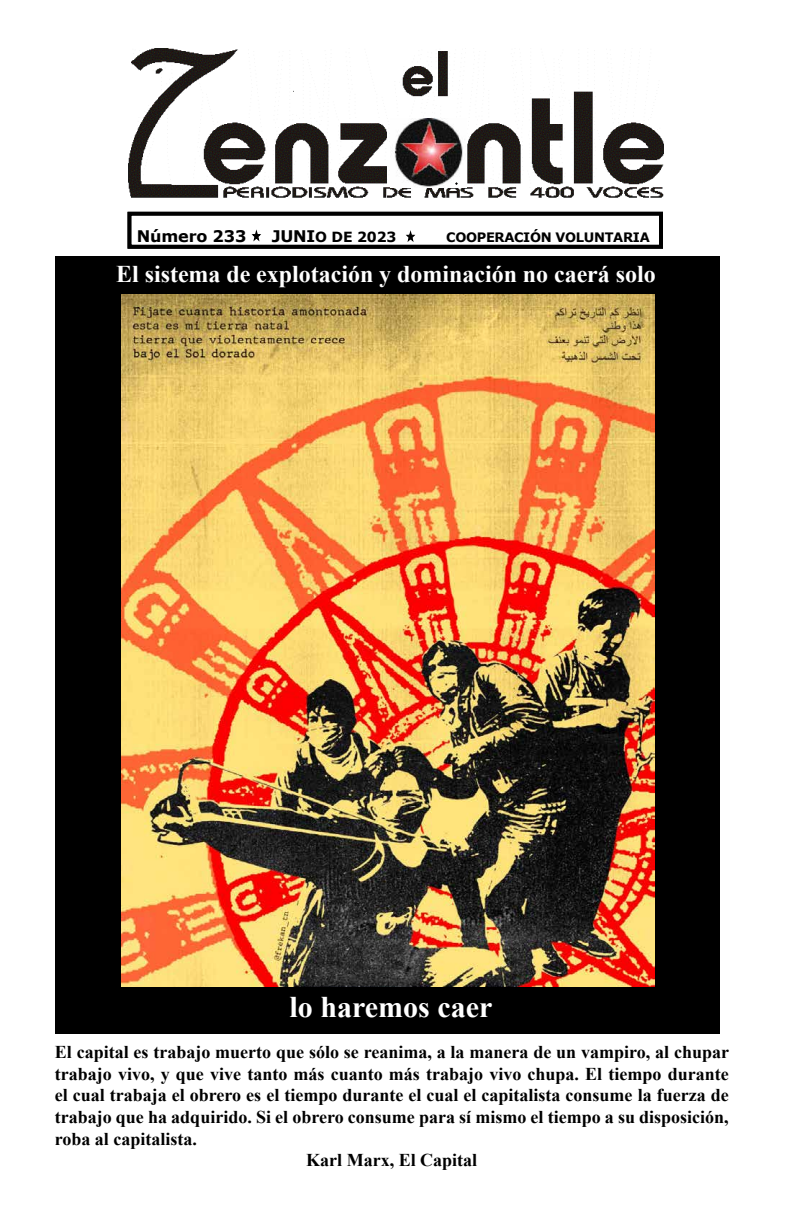
<style>
.page{position:relative;width:792px;height:1224px;background:#fff}
.page>*{position:absolute;margin:0;border:0;box-sizing:border-box;transform-origin:0 0}
.t1{font:700 30px "Times New Roman";color:#fff}
.t2{font:700 24px "Times New Roman";color:#fff}
.t3{font:700 18px "Times New Roman";color:#000}
.t4{font:700 16px "Verdana";letter-spacing:-.01em;color:#000}
.t5{font:700 14px "Verdana";letter-spacing:-.01em;color:#000}
.t6{font:700 13px "Verdana";letter-spacing:-.025em;color:#000}
.s1{font-size:16px}
</style>
<div class="page">
<div style="left:56px;top:256px;width:664px;height:778px;background:#000"></div>
<img style="left:128px;top:48px;width:536px;height:150px">
<img style="left:390px;top:119px;width:76px;height:68px">
<svg style="left:453px;top:180px;width:7px;height:7px"></svg>
<svg style="left:251px;top:230px;width:10px;height:12px"></svg>
<svg style="left:406px;top:231px;width:10px;height:11px"></svg>
<div style="left:128px;top:212px;width:535px;height:37px;border:4px solid #000"></div>
<img style="left:121px;top:295px;width:534px;height:691px">
<p class="t4" style="left:132px;top:226px;width:111px">Número 184</p>
<p class="t5" style="left:267px;top:228px;width:117px">MAYO DE 2019</p>
<p class="t6" style="left:446px;top:228px;width:205px">COOPERACIÓN VOLUNTARIA</p>
<p class="t4" style="left:137px;top:225px;width:111px">Número 233</p>
<p class="t5" style="left:272px;top:227px;width:126px"><span class="s1">JUNI</span>O DE 2023</p>
<h2 class="t2" style="left:116px;top:257px;width:541px">El sistema de explotación y dominación no caerá solo</h2>
<h1 class="t1" style="left:290px;top:985px;width:204px">lo haremos caer</h1>
<p class="t3" style="left:55px;top:1039px;width:676px">El capital es trabajo muerto que sólo se reanima, a la manera de un vampiro, al chupar</p>
<p class="t3" style="left:55px;top:1061px;width:675px">trabajo vivo, y que vive tanto más cuanto más trabajo vivo chupa. El tiempo durante</p>
<p class="t3" style="left:55px;top:1082px;width:675px">el cual trabaja el obrero es el tiempo durante el cual el capitalista consume la fuerza de</p>
<p class="t3" style="left:55px;top:1104px;width:675px">trabajo que ha adquirido. Si el obrero consume para sí mismo el tiempo a su disposición,</p>
<p class="t3" style="left:55px;top:1126px;width:144px">roba al capitalista.</p>
<p class="t3" style="left:306px;top:1147px;width:172px">Karl Marx, El Capital</p>
</div>
